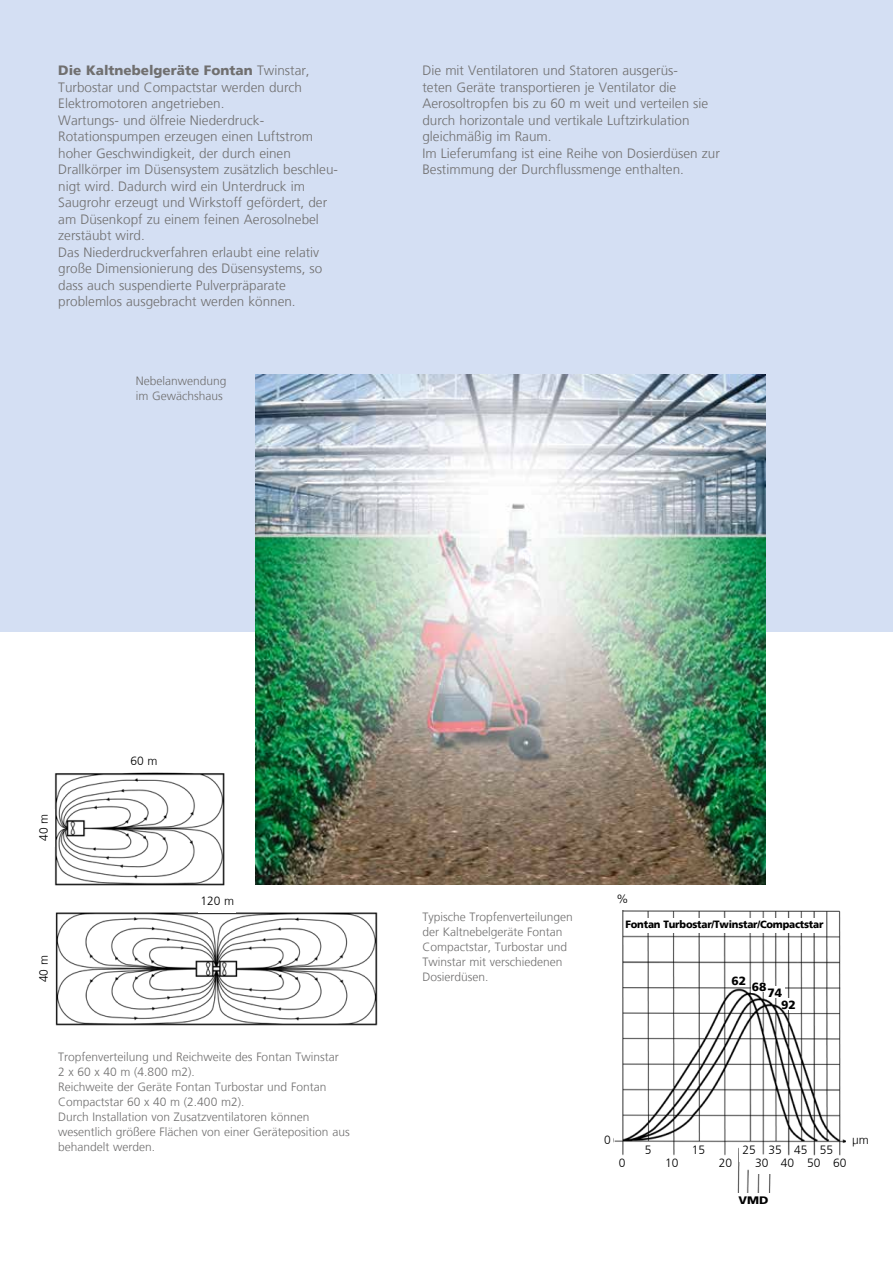
<style>
.page{position:relative;width:893px;height:1263px;background:#fff}
.page>*{position:absolute;margin:0;border:0;box-sizing:border-box;transform-origin:0 0}
.t1{font:300 13.5px/16.5px "Frutiger LT";color:#706f6f}
.t2{font:300 12px/15px "Frutiger LT";color:#706f6f}
.t3{font:300 12px/12.8px "Frutiger LT";color:#000}
.t4{font:900 12px/11.9px "Frutiger LT";color:#000}
.t5{font:900 10.8px "Frutiger LT";color:#000;scale:1.11 1}
.t6{font:900 10.5px "Frutiger LT";letter-spacing:-.02em;color:#000;scale:.95 1}
.s1{font-weight:900}
</style>
<div class="page">
<div style="left:0;top:0;width:893px;height:631px;background:#d4dff3"></div>
<img style="left:255px;top:374px;width:510px;height:510px">
<img style="left:614px;top:910px;width:232px;height:283px">
<img style="left:54px;top:772px;width:171px;height:114px">
<img style="left:55px;top:912px;width:323px;height:114px">
<div style="left:37px;top:808px;width:18px;height:38px;background:#fff"></div>
<div style="left:612px;top:1157px;width:20px;height:17px;background:#fff"></div>
<div style="left:662px;top:1157px;width:20px;height:17px;background:#fff"></div>
<div style="left:716px;top:1157px;width:20px;height:17px;background:#fff"></div>
<div style="left:638px;top:1144px;width:20px;height:17px;background:#fff"></div>
<div style="left:688px;top:1144px;width:20px;height:17px;background:#fff"></div>
<div style="left:739px;top:1144px;width:20px;height:17px;background:#fff"></div>
<div style="left:765px;top:1144px;width:20px;height:17px;background:#fff"></div>
<div style="left:791px;top:1144px;width:20px;height:17px;background:#fff"></div>
<div style="left:816px;top:1144px;width:20px;height:17px;background:#fff"></div>
<div style="left:752px;top:1157px;width:20px;height:17px;background:#fff"></div>
<div style="left:777px;top:1157px;width:20px;height:17px;background:#fff"></div>
<div style="left:804px;top:1157px;width:20px;height:17px;background:#fff"></div>
<div style="left:830px;top:1157px;width:20px;height:17px;background:#fff"></div>
<div style="left:732px;top:972px;width:15px;height:13px;background:#fff"></div>
<div style="left:751px;top:983px;width:11px;height:9px;background:#fff"></div>
<div style="left:764px;top:988px;width:10px;height:9px;background:#fff"></div>
<div style="left:789px;top:1004px;width:11px;height:8px;background:#fff"></div>
<div style="left:753px;top:982px;width:19px;height:10px;background:#fff"></div>
<div style="left:772px;top:986px;width:13px;height:12px;background:#fff"></div>
<div style="left:783px;top:999px;width:11px;height:11px;background:#fff"></div>
<div style="left:628px;top:918px;width:197px;height:15px;background:#fff"></div>
<p class="t1" style="left:58px;top:63px;width:281px"><span class="s1">Die Kaltnebelgeräte Fontan</span> Twinstar, Turbostar und Compactstar werden durch Elektromotoren angetrieben.<br>Wartungs- und ölfreie Niederdruck-Rotationspumpen erzeugen einen Luftstrom hoher Geschwindigkeit, der durch einen Drallkörper im Düsensystem zusätzlich beschleu&shy;nigt wird. Dadurch wird ein Unterdruck im Saugrohr erzeugt und Wirkstoff gefördert, der am Düsenkopf zu einem feinen Aerosolnebel zerstäubt wird.<br>Das Niederdruckverfahren erlaubt eine relativ große Dimensionierung des Düsensystems, so dass auch suspendierte Pulverpräparate problemlos ausgebracht werden können.</p>
<p class="t1" style="left:422px;top:63px;width:299px">Die mit Ventilatoren und Statoren ausgerüs-<br>teten Geräte transportieren je Ventilator die Aerosoltropfen bis zu 60 m weit und verteilen sie durch horizontale und vertikale Luftzirkulation gleichmäßig im Raum.<br>Im Lieferumfang ist eine Reihe von Dosierdüsen zur Bestimmung der Durchflussmenge enthalten.</p>
<p class="t2" style="left:136px;top:373px;width:92px">Nebelanwendung im Gewächshaus</p>
<p class="t3" style="left:37px;top:841px;width:29px;rotate:-90deg">40 m</p>
<p class="t3" style="left:38px;top:982px;width:29px;rotate:-90deg">40 m</p>
<p class="t3" style="left:131px;top:754px;width:29px">60 m</p>
<p class="t3" style="left:200px;top:895px;width:35px">120 m</p>
<p class="t2" style="left:58px;top:1049px;width:293px">Tropfenverteilung und Reichweite des Fontan Twinstar<br>2 x 60 x 40 m (4.800 m2).<br>Reichweite der Geräte Fontan Turbostar und Fontan Compactstar 60 x 40 m (2.400 m2).<br>Durch Installation von Zusatzventilatoren können wesentlich größere Flächen von einer Geräteposition aus behandelt werden.</p>
<p class="t2" style="left:422px;top:909px;width:152px">Typische Tropfenverteilungen der Kaltnebelgeräte Fontan<br>Compactstar, Turbostar und<br>Twinstar mit verschiedenen<br>Dosierdüsen.</p>
<p class="t3" style="left:617px;top:892px;width:13px">%</p>
<p class="t6" style="left:625px;top:918px;width:210px">Fontan Turbostar/Twinstar/Compactstar</p>
<p class="t4" style="left:731px;top:975px;width:16px">62</p>
<p class="t4" style="left:752px;top:981px;width:16px">68</p>
<p class="t4" style="left:781px;top:987px;width:16px;text-indent:-14px">74<br>92</p>
<p class="t3" style="left:604px;top:1134px;width:8px">0</p>
<p class="t3" style="left:852px;top:1134px;width:18px">μm</p>
<p class="t3" style="left:645px;top:1144px;width:8px">5</p>
<p class="t3" style="left:692px;top:1144px;width:15px">15</p>
<p class="t3" style="left:755px;top:1144px;width:93px;text-indent:-13px">25 35 45 55<br>30 40 50 60</p>
<p class="t5" style="left:739px;top:1193px;width:29px">VMD</p>
<p class="t3" style="left:619px;top:1157px;width:8px">0</p>
<p class="t3" style="left:665px;top:1157px;width:15px">10</p>
<p class="t3" style="left:719px;top:1157px;width:15px">20</p>
</div>
